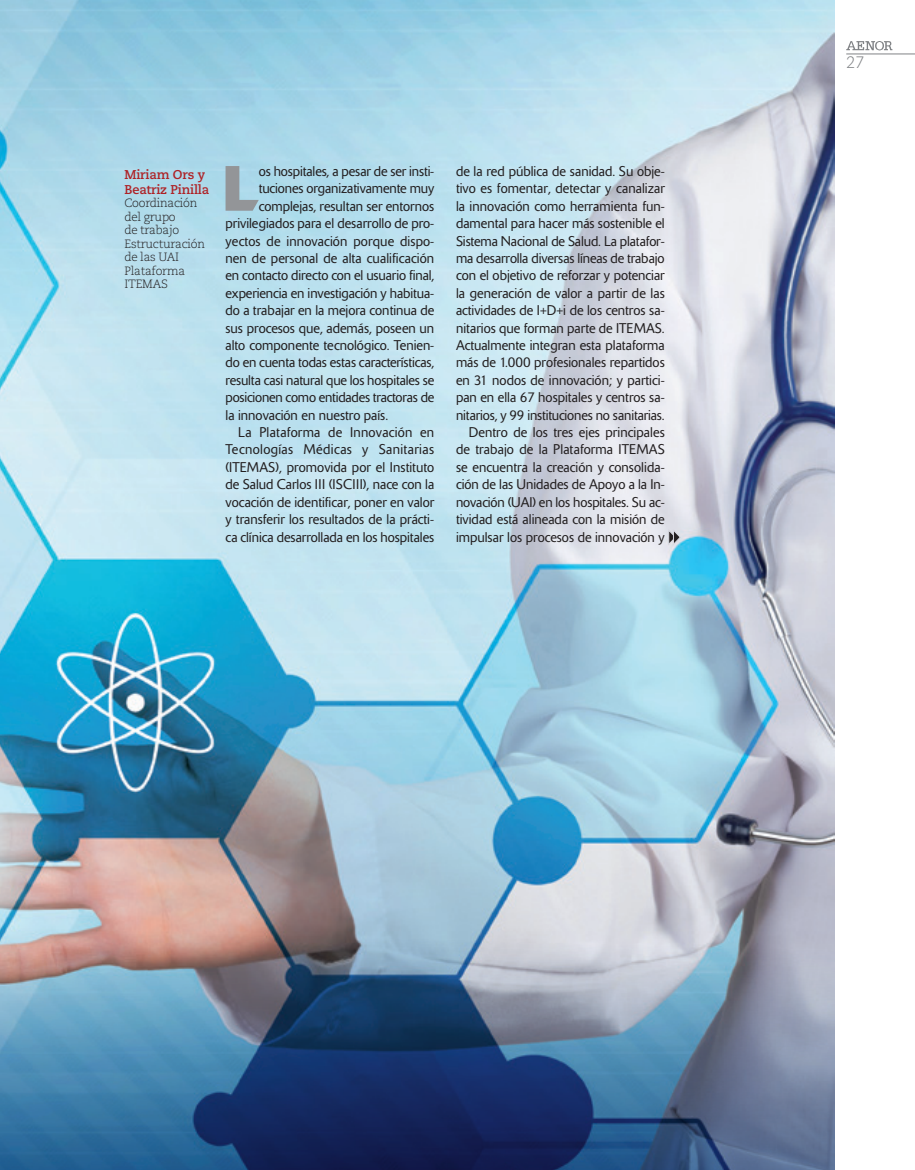
<style>
.page{position:relative;width:915px;height:1170px;background:#fff}
.page>*{position:absolute;margin:0;border:0;box-sizing:border-box;transform-origin:0 0}
._04_TEXTO_CORRIDO{font:700 63.3px "Delta";color:#939598}
.t1{font:300 16.5px "Caecilia LT Std";color:#808285}
._04_TEXTO_CORRIDO-2{font:300 13.95px/17.4px "Delta";color:#231f20;text-align:justify}
._06_NOMBRE_AUTOR_TEM{font:700 12.75px "Caecilia LT Std";letter-spacing:-.01em;color:#ae2226}
._07_CARGO_AUTOR_TEMA{font:300 12px/13.5px "Caecilia LT Std";letter-spacing:-.02em;color:#231f20}
</style>
<div class="page">
<hr style="left:846px;top:54px;width:68px;height:1px;background:#808285">
<svg style="left:846px;top:41px;width:46px;height:10px"></svg>
<img style="left:0;top:0;width:833px;height:587px">
<img style="left:0;top:587px;width:833px;height:582px">
<svg style="left:667px;top:529px;width:14px;height:17px"></svg>
<p class="_06_NOMBRE_AUTOR_TEM" style="left:124px;top:167px;width:82px">Miriam Ors y</p>
<p class="_06_NOMBRE_AUTOR_TEM" style="left:124px;top:182px;width:86px">Beatriz Pinilla</p>
<p class="_07_CARGO_AUTOR_TEMA" style="left:124px;top:197px;width:82px">Coordinación del grupo<br>de trabajo<br>Estructuración de las UAI</p>
<p class="_07_CARGO_AUTOR_TEMA" style="left:124px;top:264px;width:62px">Plataforma<br>ITEMAS</p>
<p class="_04_TEXTO_CORRIDO" style="left:223px;top:149px;width:37px">L</p>
<p class="_04_TEXTO_CORRIDO-2" style="left:259px;top:162px;width:177px">os hospitales, a pesar de ser insti-</p>
<p class="_04_TEXTO_CORRIDO-2" style="left:259px;top:180px;width:177px">tuciones organizativamente muy</p>
<p class="_04_TEXTO_CORRIDO-2" style="left:259px;top:197px;width:177px">complejas, resultan ser entornos</p>
<p class="_04_TEXTO_CORRIDO-2" style="left:225px;top:215px;width:210px">privilegiados para el desarrollo de pro-</p>
<p class="_04_TEXTO_CORRIDO-2" style="left:225px;top:232px;width:210px">yectos de innovación porque dispo-</p>
<p class="_04_TEXTO_CORRIDO-2" style="left:225px;top:249px;width:210px">nen de personal de alta cualificación</p>
<p class="_04_TEXTO_CORRIDO-2" style="left:225px;top:267px;width:210px">en contacto directo con el usuario final,</p>
<p class="_04_TEXTO_CORRIDO-2" style="left:225px;top:284px;width:210px">experiencia en investigación y habitua-</p>
<p class="_04_TEXTO_CORRIDO-2" style="left:225px;top:302px;width:210px">do a trabajar en la mejora continua de</p>
<p class="_04_TEXTO_CORRIDO-2" style="left:225px;top:319px;width:210px">sus procesos que, además, poseen un</p>
<p class="_04_TEXTO_CORRIDO-2" style="left:225px;top:336px;width:210px">alto componente tecnológico. Tenien-</p>
<p class="_04_TEXTO_CORRIDO-2" style="left:225px;top:354px;width:210px">do en cuenta todas estas características,</p>
<p class="_04_TEXTO_CORRIDO-2" style="left:225px;top:371px;width:210px">resulta casi natural que los hospitales se</p>
<p class="_04_TEXTO_CORRIDO-2" style="left:225px;top:389px;width:210px">posicionen como entidades tractoras de</p>
<p class="_04_TEXTO_CORRIDO-2" style="left:225px;top:406px;width:164px">la innovación en nuestro país.</p>
<p class="_04_TEXTO_CORRIDO-2" style="left:225px;top:423px;width:210px;text-indent:13px">La Plataforma de Innovación en Tecnologías Médicas y Sanitarias (ITEMAS), promovida por el Instituto de Salud Carlos III (ISCIII), nace con la vocación de identificar, poner en valor y transferir los resultados de la prácti&shy;ca clínica desarrollada en los hospitales</p>
<p class="_04_TEXTO_CORRIDO-2" style="left:456px;top:162px;width:210px">de la red pública de sanidad. Su obje&shy;tivo es fomentar, detectar y canalizar la innovación como herramienta fun&shy;damental para hacer más sostenible el Sistema Nacional de Salud. La platafor&shy;ma desarrolla diversas líneas de trabajo con el objetivo de reforzar y potenciar la generación de valor a partir de las actividades de I+D+i de los centros sa&shy;nitarios que forman parte de ITEMAS.<br>Actualmente integran esta plataforma más de 1.000 profesionales repartidos en 31 nodos de innovación; y partici&shy;pan en ella 67 hospitales y centros sa&shy;nitarios, y 99 instituciones no sanitarias.</p>
<p class="_04_TEXTO_CORRIDO-2" style="left:456px;top:423px;width:210px;text-indent:13px">Dentro de los tres ejes principales de trabajo de la Plataforma ITEMAS se encuentra la creación y consolida&shy;ción de las Unidades de Apoyo a la In&shy;novación (UAI) en los hospitales. Su ac&shy;tividad está alineada con la misión de impulsar los procesos de innovación y</p>
<p class="t1" style="left:846px;top:53px;width:20px">27</p>
</div>
